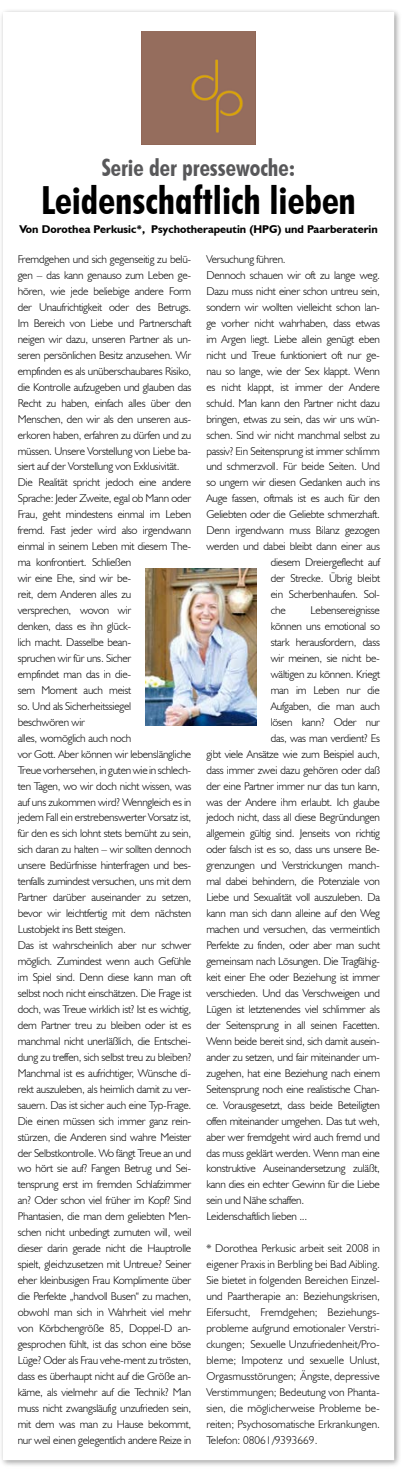
<style>
.page{position:relative;width:412px;height:1482px;background:#fff}
.page>*{position:absolute;margin:0;border:0;box-sizing:border-box;transform-origin:0 0}
.t1{font:700 condensed 38.75px "Futura BT";color:#000}
.t2{font:700 condensed 23.75px "Futura BT";color:#58585a}
.t3{font:300 11.25px/16px "Humanist 521 BT";letter-spacing:-.02em;color:#000}
.t4{font:700 11.25px "Humanist 521 BT";color:#000}
</style>
<div class="page">
<div style="left:0;top:8px;width:402px;height:1460px;background:#000;opacity:.4"></div>
<div style="left:4px;top:13px;width:389px;height:1446px;background:#fff"></div>
<img style="left:145px;top:568px;width:111px;height:157px">
<div style="left:141px;top:31px;width:114px;height:113px;background:#956d5d"></div>
<h2 class="t2" style="left:102px;top:153px;width:195px">Serie der pressewoche:</h2>
<h1 class="t1" style="left:41px;top:177px;width:316px">Leidenschaftlich lieben</h1>
<p class="t4" style="left:19px;top:222px;width:359px">Von Dorothea Perkusic*, Psychotherapeutin (HPG) und Paarberaterin</p>
<p class="t3" style="left:18px;top:251px;width:175px">Fremdgehen und sich gegenseitig zu belü&shy;gen – das kann genauso zum Leben ge&shy;hören, wie jede beliebige andere Form der Unaufrichtigkeit oder des Betrugs.<br>Im Bereich von Liebe und Partnerschaft neigen wir dazu, unseren Partner als un&shy;seren persönlichen Besitz anzusehen. Wir empfinden es als unüberschaubares Risiko, die Kontrolle aufzugeben und glauben das Recht zu haben, einfach alles über den Menschen, den wir als den unseren aus&shy;erkoren haben, erfahren zu dürfen und zu müssen. Unsere Vorstellung von Liebe ba&shy;siert auf der Vorstellung von Exklusivität.<br>Die Realität spricht jedoch eine andere Sprache: Jeder Zweite, egal ob Mann oder Frau, geht mindestens einmal im Leben fremd. Fast jeder wird also irgendwann einmal in seinem Leben mit diesem The&shy;ma konfrontiert. Schließen<br>wir eine Ehe, sind wir be-<br>reit, dem Anderen alles zu<br>versprechen, wovon wir<br>denken, dass es ihn glück-<br>lich macht. Dasselbe bean-<br>spruchen wir für uns. Sicher<br>empfindet man das in die-<br>sem Moment auch meist<br>so. Und als Sicherheitssiegel<br>beschwören wir<br>alles, womöglich auch noch<br>vor Gott. Aber können wir lebenslängliche Treue vorhersehen, in guten wie in schlech&shy;ten Tagen, wo wir doch nicht wissen, was auf uns zukommen wird? Wenngleich es in jedem Fall ein erstrebenswerter Vorsatz ist, für den es sich lohnt stets bemüht zu sein, sich daran zu halten – wir sollten dennoch unsere Bedürfnisse hinterfragen und bes&shy;tenfalls zumindest versuchen, uns mit dem Partner darüber auseinander zu setzen, bevor wir leichtfertig mit dem nächsten Lustobjekt ins Bett steigen.<br>Das ist wahrscheinlich aber nur schwer möglich. Zumindest wenn auch Gefühle im Spiel sind. Denn diese kann man oft selbst noch nicht einschätzen. Die Frage ist doch, was Treue wirklich ist? Ist es wichtig, dem Partner treu zu bleiben oder ist es manchmal nicht unerläßlich, die Entschei&shy;dung zu treffen, sich selbst treu zu bleiben?<br>Manchmal ist es aufrichtiger, Wünsche di&shy;rekt auszuleben, als heimlich damit zu ver&shy;sauern. Das ist sicher auch eine Typ-Frage.<br>Die einen müssen sich immer ganz rein&shy;stürzen, die Anderen sind wahre Meister der Selbstkontrolle. Wo fängt Treue an und wo hört sie auf? Fangen Betrug und Sei&shy;tensprung erst im fremden Schlafzimmer an? Oder schon viel früher im Kopf? Sind Phantasien, die man dem geliebten Men&shy;schen nicht unbedingt zumuten will, weil dieser darin gerade nicht die Hauptrolle spielt, gleichzusetzen mit Untreue? Seiner eher kleinbusigen Frau Komplimente über die Perfekte „handvoll Busen“ zu machen, obwohl man sich in Wahrheit viel mehr von Körbchengröße 85, Doppel-D an&shy;gesprochen fühlt, ist das schon eine böse Lüge? Oder als Frau vehe-ment zu trösten, dass es überhaupt nicht auf die Größe an&shy;käme, als vielmehr auf die Technik? Man muss nicht zwangsläufig unzufrieden sein, mit dem was man zu Hause bekommt, nur weil einen gelegentlich andere Reize in</p>
<p class="t3" style="left:206px;top:251px;width:81px">Versuchung führen.</p>
<p class="t3" style="left:206px;top:267px;width:175px">Dennoch schauen wir oft zu lange weg.</p>
<p class="t3" style="left:206px;top:283px;width:175px">Dazu muss nicht einer schon untreu sein,</p>
<p class="t3" style="left:206px;top:299px;width:175px">sondern wir wollten vielleicht schon lan-</p>
<p class="t3" style="left:206px;top:315px;width:175px">ge vorher nicht wahrhaben, dass etwas</p>
<p class="t3" style="left:206px;top:331px;width:175px">im Argen liegt. Liebe allein genügt eben</p>
<p class="t3" style="left:206px;top:347px;width:175px">nicht und Treue funktioniert oft nur ge-</p>
<p class="t3" style="left:206px;top:362px;width:175px">nau so lange, wie der Sex klappt. Wenn</p>
<p class="t3" style="left:206px;top:378px;width:175px">es nicht klappt, ist immer der Andere</p>
<p class="t3" style="left:206px;top:394px;width:175px">schuld. Man kann den Partner nicht dazu</p>
<p class="t3" style="left:206px;top:410px;width:175px">bringen, etwas zu sein, das wir uns wün-</p>
<p class="t3" style="left:206px;top:426px;width:175px">schen. Sind wir nicht manchmal selbst zu</p>
<p class="t3" style="left:206px;top:442px;width:175px">passiv? Ein Seitensprung ist immer schlimm</p>
<p class="t3" style="left:206px;top:458px;width:175px">und schmerzvoll. Für beide Seiten. Und</p>
<p class="t3" style="left:206px;top:474px;width:175px">so ungern wir diesen Gedanken auch ins</p>
<p class="t3" style="left:206px;top:490px;width:175px">Auge fassen, oftmals ist es auch für den</p>
<p class="t3" style="left:206px;top:506px;width:175px">Geliebten oder die Geliebte schmerzhaft.</p>
<p class="t3" style="left:206px;top:522px;width:175px">Denn irgendwann muss Bilanz gezogen</p>
<p class="t3" style="left:206px;top:538px;width:175px">werden und dabei bleibt dann einer aus</p>
<p class="t3" style="left:270px;top:554px;width:111px">diesem Dreiergeflecht auf</p>
<p class="t3" style="left:270px;top:570px;width:111px">der Strecke. Übrig bleibt</p>
<p class="t3" style="left:270px;top:586px;width:111px">ein Scherbenhaufen. Sol-</p>
<p class="t3" style="left:270px;top:602px;width:16px">che</p>
<p class="t3" style="left:310px;top:602px;width:71px">Lebensereignisse</p>
<p class="t3" style="left:270px;top:618px;width:111px">können uns emotional so</p>
<p class="t3" style="left:270px;top:634px;width:111px">stark herausfordern, dass</p>
<p class="t3" style="left:270px;top:649px;width:111px">wir meinen, sie nicht be-</p>
<p class="t3" style="left:270px;top:665px;width:111px">wältigen zu können. Kriegt</p>
<p class="t3" style="left:270px;top:681px;width:111px">man im Leben nur die</p>
<p class="t3" style="left:270px;top:697px;width:111px">Aufgaben, die man auch</p>
<p class="t3" style="left:270px;top:713px;width:111px">lösen kann? Oder nur</p>
<p class="t3" style="left:270px;top:729px;width:111px">das, was man verdient? Es</p>
<p class="t3" style="left:206px;top:745px;width:175px">gibt viele Ansätze wie zum Beispiel auch,</p>
<p class="t3" style="left:206px;top:761px;width:175px">dass immer zwei dazu gehören oder daß</p>
<p class="t3" style="left:206px;top:777px;width:175px">der eine Partner immer nur das tun kann,</p>
<p class="t3" style="left:206px;top:793px;width:175px">was der Andere ihm erlaubt. Ich glaube</p>
<p class="t3" style="left:206px;top:809px;width:175px">jedoch nicht, dass all diese Begründungen</p>
<p class="t3" style="left:206px;top:825px;width:175px">allgemein gültig sind. Jenseits von richtig</p>
<p class="t3" style="left:206px;top:841px;width:175px">oder falsch ist es so, dass uns unsere Be-</p>
<p class="t3" style="left:206px;top:857px;width:175px">grenzungen und Verstrickungen manch-</p>
<p class="t3" style="left:206px;top:873px;width:175px">mal dabei behindern, die Potenziale von</p>
<p class="t3" style="left:206px;top:889px;width:175px">Liebe und Sexualität voll auszuleben. Da</p>
<p class="t3" style="left:206px;top:905px;width:175px">kann man sich dann alleine auf den Weg</p>
<p class="t3" style="left:206px;top:921px;width:175px">machen und versuchen, das vermeintlich</p>
<p class="t3" style="left:206px;top:936px;width:175px">Perfekte zu finden, oder aber man sucht</p>
<p class="t3" style="left:206px;top:952px;width:175px">gemeinsam nach Lösungen. Die Tragfähig-</p>
<p class="t3" style="left:206px;top:968px;width:175px">keit einer Ehe oder Beziehung ist immer</p>
<p class="t3" style="left:206px;top:984px;width:175px">verschieden. Und das Verschweigen und</p>
<p class="t3" style="left:206px;top:1000px;width:175px">Lügen ist letztenendes viel schlimmer als</p>
<p class="t3" style="left:206px;top:1016px;width:175px">der Seitensprung in all seinen Facetten.</p>
<p class="t3" style="left:206px;top:1032px;width:175px">Wenn beide bereit sind, sich damit ausein-</p>
<p class="t3" style="left:206px;top:1048px;width:175px">ander zu setzen, und fair miteinander um-</p>
<p class="t3" style="left:206px;top:1064px;width:175px">zugehen, hat eine Beziehung nach einem</p>
<p class="t3" style="left:206px;top:1080px;width:175px">Seitensprung noch eine realistische Chan-</p>
<p class="t3" style="left:206px;top:1096px;width:175px">ce. Vorausgesetzt, dass beide Beteiligten</p>
<p class="t3" style="left:206px;top:1112px;width:175px">offen miteinander umgehen. Das tut weh,</p>
<p class="t3" style="left:206px;top:1128px;width:175px">aber wer fremdgeht wird auch fremd und</p>
<p class="t3" style="left:206px;top:1144px;width:175px">das muss geklärt werden. Wenn man eine</p>
<p class="t3" style="left:206px;top:1160px;width:175px">konstruktive Auseinandersetzung zuläßt,</p>
<p class="t3" style="left:206px;top:1176px;width:175px">kann dies ein echter Gewinn für die Liebe</p>
<p class="t3" style="left:206px;top:1192px;width:99px">sein und Nähe schaffen.</p>
<p class="t3" style="left:206px;top:1208px;width:102px">Leidenschaftlich lieben ...</p>
<p class="t3" style="left:206px;top:1239px;width:175px;text-align:justify">* Dorothea Perkusic arbeit seit 2008 in eigener Praxis in Berbling bei Bad Aibling.<br>Sie bietet in folgenden Bereichen Einzel&shy;und Paartherapie an: Beziehungskrisen, Eifersucht, Fremdgehen; Beziehungs&shy;probleme aufgrund emotionaler Verstri&shy;ckungen; Sexuelle Unzufriedenheit/Pro&shy;bleme; Impotenz und sexuelle Unlust, Orgasmusstörungen; Ängste, depressive Verstimmungen; Bedeutung von Phanta&shy;sien, die möglicherweise Probleme be&shy;reiten; Psychosomatische Erkrankungen.<br>Telefon: 08061/9393669.</p>
</div>
